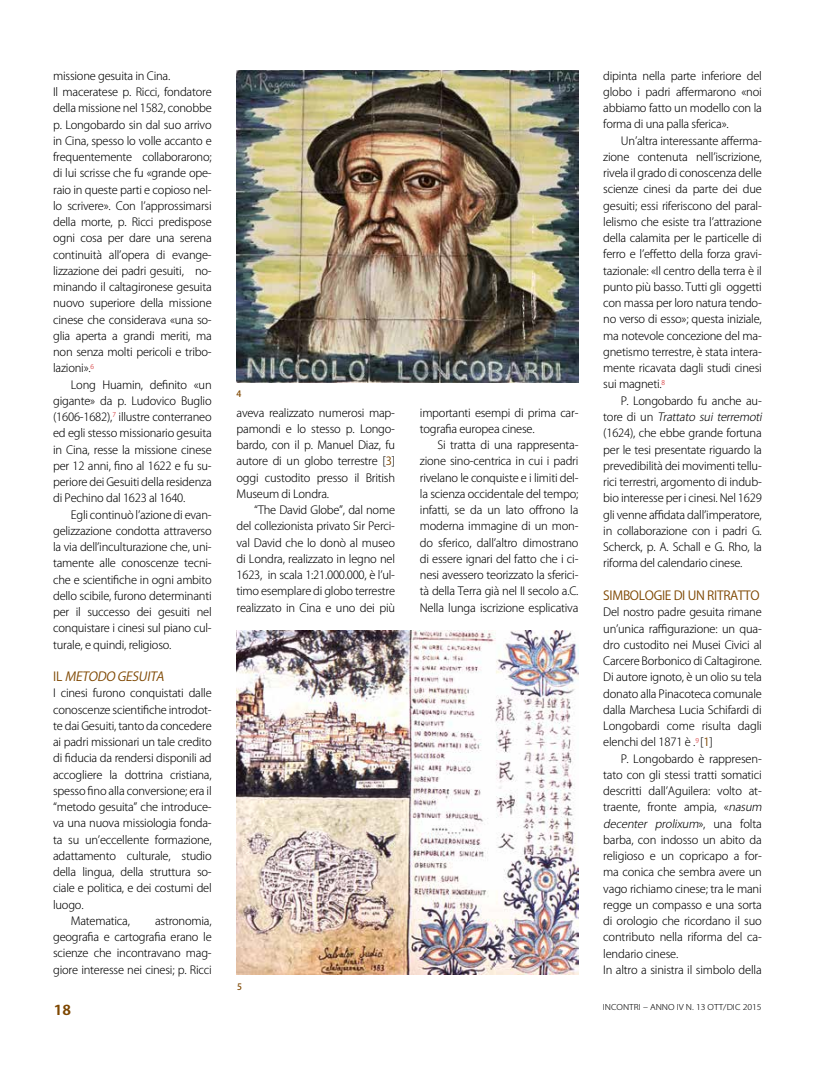
<style>
.page{position:relative;width:815px;height:1081px;background:#fff}
.page>*{position:absolute;margin:0;border:0;box-sizing:border-box;transform-origin:0 0}
.t1{font:700 13.5px "Koz Go Pro";color:#7e4700;scale:1.11 1}
.t2{font:12.5px "Koz Go Pro";letter-spacing:-.025em;color:#7e4700}
.t3{font:italic 12.5px "Koz Go Pro";color:#7e4700}
.t4{font:300 11.25px/16.2px "Koz Go Pro";letter-spacing:-.02em;color:#000;text-align:justify}
.t5{font:500 8.75px "Koz Go Pro";color:#7e4700}
.t6{font:300 7.88px "Koz Go Pro";color:#000;scale:1.11 1}
.s1{font-style:normal}
.s2{font-weight:400;color:#7e4700}
.s3{font-style:italic}
</style>
<div class="page">
<img style="left:237px;top:71px;width:341px;height:312px">
<img style="left:237px;top:630px;width:341px;height:344px">
<p class="t4" style="left:53px;top:68px;width:160px;text-align:left">missione gesuita in Cina.<br>Il maceratese p. Ricci, fondatore della missione nel 1582, conobbe p. Longobardo sin dal suo arrivo in Cina, spesso lo volle accanto e frequentemente collaborarono; di lui scrisse che fu «grande ope&shy;raio in queste parti e copioso nel&shy;lo scrivere». Con l’approssimarsi della morte, p. Ricci predispose ogni cosa per dare una serena continuità all’opera di evange&shy;lizzazione dei padri gesuiti, no&shy;minando il caltagironese gesuita nuovo superiore della missione cinese che considerava «una so&shy;glia aperta a grandi meriti, ma non senza molti pericoli e tribo&shy;lazioni».<sup>6</sup></p>
<p class="t4" style="left:53px;top:376px;width:160px;text-indent:18px">Long Huamin, definito «un gigante» da p. Ludovico Buglio (1606-1682),<sup>7</sup> illustre conterraneo ed egli stesso missionario gesuita in Cina, resse la missione cinese per 12 anni, fino al 1622 e fu su&shy;periore dei Gesuiti della residenza di Pechino dal 1623 al 1640.</p>
<p class="t4" style="left:53px;top:506px;width:160px;text-indent:18px">Egli continuò l’azione di evan&shy;gelizzazione condotta attraverso la via dell’inculturazione che, uni&shy;tamente alle conoscenze tecni&shy;che e scientifiche in ogni ambito dello scibile, furono determinanti per il successo dei gesuiti nel conquistare i cinesi sul piano cul&shy;turale, e quindi, religioso.</p>
<p class="t3" style="left:53px;top:668px;width:115px"><span class="s1">I L</span> METODO GESUITA</p>
<p class="t4" style="left:53px;top:685px;width:160px">I cinesi furono conquistati dalle</p>
<p class="t4" style="left:53px;top:701px;width:160px">conoscenze scientifiche introdot-</p>
<p class="t4" style="left:53px;top:718px;width:160px">te dai Gesuiti, tanto da concedere</p>
<p class="t4" style="left:53px;top:734px;width:160px">ai padri missionari un tale credito</p>
<p class="t4" style="left:53px;top:750px;width:160px">di fiducia da rendersi disponili ad</p>
<p class="t4" style="left:53px;top:766px;width:160px">accogliere la dottrina cristiana,</p>
<p class="t4" style="left:53px;top:783px;width:160px">spesso fino alla conversione; era il</p>
<p class="t4" style="left:53px;top:799px;width:160px">“metodo gesuita” che introduce-</p>
<p class="t4" style="left:53px;top:815px;width:160px">va una nuova missiologia fonda-</p>
<p class="t4" style="left:53px;top:831px;width:160px">ta su un’eccellente formazione,</p>
<p class="t4" style="left:53px;top:848px;width:160px">adattamento culturale, studio</p>
<p class="t4" style="left:53px;top:864px;width:160px">della lingua, della struttura so-</p>
<p class="t4" style="left:53px;top:880px;width:160px">ciale e politica, e dei costumi del</p>
<p class="t4" style="left:53px;top:896px;width:32px">luogo.</p>
<p class="t4" style="left:71px;top:913px;width:61px">Matematica,</p>
<p class="t4" style="left:53px;top:913px;width:160px;text-indent:102px">astronomia, geografia e cartografia erano le scienze che incontravano mag&shy;giore interesse nei cinesi; p. Ricci</p>
<p class="t5" style="left:237px;top:388px;width:6px">4</p>
<p class="t4" style="left:237px;top:404px;width:160px">aveva realizzato numerosi map&shy;pamondi e lo stesso p. Longo&shy;bardo, con il p. Manuel Diaz, fu autore di un globo terrestre [<span class="s2">3</span>] oggi custodito presso il British Museum di Londra.</p>
<p class="t4" style="left:237px;top:502px;width:160px;text-indent:18px">“The David Globe”, dal nome del collezionista privato Sir Perci&shy;val David che lo donò al museo di Londra, realizzato in legno nel 1623, in scala 1:21.000.000, è l’ul&shy;timo esemplare di globo terrestre realizzato in Cina e uno dei più</p>
<p class="t5" style="left:237px;top:981px;width:6px">5</p>
<p class="t4" style="left:420px;top:404px;width:160px">importanti esempi di prima car&shy;tografia europea cinese.</p>
<p class="t4" style="left:420px;top:437px;width:160px;text-indent:18px">Si tratta di una rappresenta&shy;zione sino-centrica in cui i padri rivelano le conquiste e i limiti del&shy;la scienza occidentale del tempo; infatti, se da un lato offrono la moderna immagine di un mon&shy;do sferico, dall’altro dimostrano di essere ignari del fatto che i ci&shy;nesi avessero teorizzato la sferici&shy;tà della Terra già nel II secolo a.C.<br>Nella lunga iscrizione esplicativa</p>
<p class="t4" style="left:603px;top:67px;width:160px">dipinta nella parte inferiore del globo i padri affermarono «noi abbiamo fatto un modello con la forma di una palla sferica».</p>
<p class="t4" style="left:603px;top:132px;width:160px;text-indent:18px">Un’altra interessante afferma&shy;zione contenuta nell’iscrizione, rivela il grado di conoscenza delle scienze cinesi da parte dei due gesuiti; essi riferiscono del paral&shy;lelismo che esiste tra l’attrazione della calamita per le particelle di ferro e l’effetto della forza gravi&shy;tazionale: «Il centro della terra è il punto più basso. Tutti gli oggetti con massa per loro natura tendo&shy;no verso di esso»; questa iniziale, ma notevole concezione del ma&shy;gnetismo terrestre, è stata intera&shy;mente ricavata dagli studi cinesi sui magneti.<sup>8</sup></p>
<p class="t4" style="left:603px;top:393px;width:163px;text-align:left;text-indent:18px">P. Longobardo fu anche au&shy;t o r e d i u n <span class="s3">Trattato sui terremoti </span>(1624), che ebbe grande fortuna per le tesi presentate riguardo la prevedibilità dei movimenti tellu&shy;rici terrestri, argomento di indub&shy;bio interesse per i cinesi. Nel 1629 gli venne affidata dall’imperatore, in collaborazione con i padri G.<br>Scherck, p. A. Schall e G. Rho, la riforma del calendario cinese.</p>
<p class="t2" style="left:603px;top:587px;width:158px">SIMBOLOGIE DI UN RITRATTO</p>
<p class="t4" style="left:603px;top:604px;width:160px">Del nostro padre gesuita rimane un’unica raffigurazione: un qua&shy;dro custodito nei Musei Civici al Carcere Borbonico di Caltagirone.<br>Di autore ignoto, è un olio su tela donato alla Pinacoteca comunale dalla Marchesa Lucia Schifardi di Longobardi come risulta dagli elenchi del 1871 è .<sup>9</sup> [<span class="s2">1</span>]</p>
<p class="t4" style="left:603px;top:750px;width:163px;text-align:left;text-indent:18px">P. Longobardo è rappresen&shy;tato con gli stessi tratti somatici descritti dall’Aguilera: volto at&shy;traente, fronte ampia, «<span class="s3">nasum decenter prolixum</span>» , u n a fo l t a barba, con indosso un abito da religioso e un copricapo a for&shy;ma conica che sembra avere un vago richiamo cinese; tra le mani regge un compasso e una sorta di orologio che ricordano il suo contributo nella riforma del ca&shy;lendario cinese.<br>In altro a sinistra il simbolo della</p>
<p class="t1" style="left:54px;top:1001px;width:17px">18</p>
<p class="t6" style="left:603px;top:1001px;width:145px">INCONTRI – ANNO IV N. 13 OTT/DIC 2015</p>
</div>
